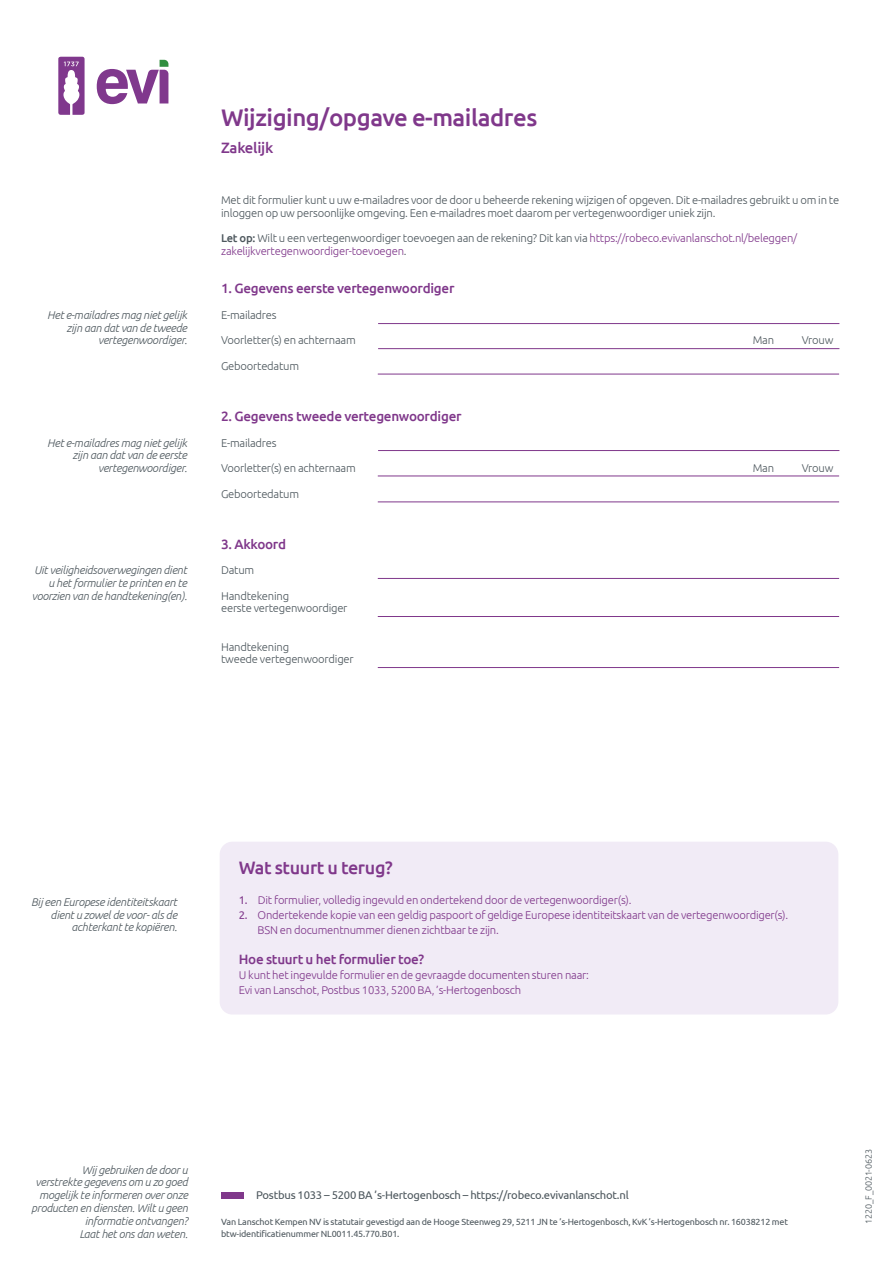
<style>
.page{position:relative;width:893px;height:1263px;background:#fff}
.page>*{position:absolute;margin:0;border:0;box-sizing:border-box;transform-origin:0 0}
.t1{font:500 24px "Ubuntu";letter-spacing:-.02em;color:#80388b}
.t2{font:500 18px "Ubuntu";letter-spacing:-.02em;color:#80388b}
.t3{font:500 15px "Ubuntu";letter-spacing:-.02em;color:#80388b}
.t4{font:500 13.5px "Ubuntu";letter-spacing:-.02em;color:#80388b}
.t5{font:300 11.25px/15px "Ubuntu";letter-spacing:-.02em;color:#80388b}
.t6{font:italic 300 11.25px/12.8px "Ubuntu";letter-spacing:-.02em;color:#4d575d;text-align:right}
.t7{font:300 11.25px/12.8px "Ubuntu";letter-spacing:-.02em;color:#4d575d}
.t8{font:11.25px "Ubuntu";letter-spacing:-.02em;color:#4d575d}
.t9{font:9px/12.8px "Ubuntu";letter-spacing:-.02em;color:#4d575d}
.t10{font:300 9px "Ubuntu";letter-spacing:-.02em;color:#4d575d}
.s1{font-weight:500;color:#4d575d}
.s2{color:#4d575d}
.s3{font-weight:400}
</style>
<div class="page">
<div style="left:220px;top:842px;width:618px;height:172px;background:#f1ebf6;border-radius:13px"></div>
<div style="left:221px;top:1192px;width:23px;height:6px;background:#80388b"></div>
<svg style="left:58px;top:57px;width:27px;height:58px"></svg>
<svg style="left:97px;top:60px;width:71px;height:44px"></svg>
<hr style="left:378px;top:323px;width:461px;height:1px;background:#80388b">
<hr style="left:378px;top:348px;width:461px;height:1px;background:#80388b">
<hr style="left:378px;top:450px;width:461px;height:1px;background:#80388b">
<hr style="left:378px;top:374px;width:461px;height:1px;background:#80388b">
<hr style="left:378px;top:476px;width:461px;height:1px;background:#80388b">
<hr style="left:378px;top:501px;width:461px;height:1px;background:#80388b">
<hr style="left:378px;top:578px;width:461px;height:1px;background:#80388b">
<hr style="left:378px;top:616px;width:461px;height:1px;background:#80388b">
<hr style="left:378px;top:667px;width:461px;height:1px;background:#80388b">
<p class="t6" style="left:47px;top:308px;width:141px">Het e-mailadres mag niet gelijk zijn aan dat van de tweede vertegenwoordiger.</p>
<p class="t6" style="left:47px;top:436px;width:141px">Het e-mailadres mag niet gelijk zijn aan dat van de eerste vertegenwoordiger.</p>
<p class="t6" style="left:32px;top:563px;width:157px">Uit veiligheidsoverwegingen dient u het formulier te printen en te voorzien van de handtekening(en).</p>
<h1 class="t1" style="left:221px;top:102px;width:318px">Wijziging/opgave e-mailadres</h1>
<h3 class="t3" style="left:221px;top:138px;width:54px">Zakelijk</h3>
<p class="t7" style="left:221px;top:193px;width:620px">Met dit formulier kunt u uw e-mailadres voor de door u beheerde rekening wijzigen of opgeven. Dit e-mailadres gebruikt u om in te inloggen op uw persoonlijke omgeving. Een e-mailadres moet daarom per vertegenwoordiger uniek zijn.</p>
<p class="t5" style="left:221px;top:232px;width:578px;line-height:12.8px"><span class="s1">Let op:</span> <span class="s2">Wilt u een vertegenwoordiger toevoegen aan de rekening? Dit kan via</span> https://robeco.evivanlanschot.nl/beleggen/ zakelijkvertegenwoordiger-toevoegen<span class="s2">.</span></p>
<p class="t4" style="left:221px;top:280px;width:235px">1. Gegevens eerste vertegenwoordiger</p>
<p class="t7" style="left:221px;top:308px;width:57px">E-mailadres</p>
<p class="t7" style="left:221px;top:334px;width:136px">Voorletter(s) en achternaam</p>
<p class="t7" style="left:753px;top:334px;width:23px">Man</p>
<p class="t7" style="left:802px;top:334px;width:33px">Vrouw</p>
<p class="t7" style="left:221px;top:359px;width:79px">Geboortedatum</p>
<p class="t4" style="left:221px;top:408px;width:242px">2. Gegevens tweede vertegenwoordiger</p>
<p class="t7" style="left:221px;top:436px;width:57px">E-mailadres</p>
<p class="t7" style="left:221px;top:461px;width:136px">Voorletter(s) en achternaam</p>
<p class="t7" style="left:753px;top:461px;width:23px">Man</p>
<p class="t7" style="left:802px;top:461px;width:33px">Vrouw</p>
<p class="t7" style="left:221px;top:487px;width:79px">Geboortedatum</p>
<p class="t4" style="left:221px;top:535px;width:67px">3. Akkoord</p>
<p class="t7" style="left:221px;top:563px;width:35px">Datum</p>
<p class="t7" style="left:221px;top:589px;width:128px">Handtekening<br>eerste vertegenwoordiger</p>
<p class="t7" style="left:221px;top:640px;width:134px">Handtekening<br>tweede vertegenwoordiger</p>
<p class="t6" style="left:31px;top:895px;width:148px">Bij een Europese identiteitskaart dient u zowel de voor- als de achterkant te kopiëren.</p>
<h2 class="t2" style="left:239px;top:856px;width:155px">Wat stuurt u terug?</h2>
<p class="t5" style="left:239px;top:892px;width:394px"><span class="s3">1.</span> Dit formulier, volledig ingevuld en ondertekend door de vertegenwoordiger(s).</p>
<p class="t5" style="left:258px;top:907px;width:532px;text-indent:-19px"><span class="s3">2.</span> Ondertekende kopie van een geldig paspoort of geldige Europese identiteitskaart van de vertegenwoordiger(s).<br>BSN en documentnummer dienen zichtbaar te zijn.</p>
<p class="t4" style="left:239px;top:950px;width:187px">Hoe stuurt u het formulier toe?</p>
<p class="t5" style="left:239px;top:967px;width:352px">U kunt het ingevulde formulier en de gevraagde documenten sturen naar:<br>Evi van Lanschot, Postbus 1033, 5200 BA, ’s-Hertogenbosch</p>
<p class="t6" style="left:31px;top:1163px;width:158px">Wij gebruiken de door u<br>verstrekte gegevens om u zo goed mogelijk te informeren over onze producten en diensten. Wilt u geen informatie ontvangen?<br>Laat het ons dan weten.</p>
<p class="t8" style="left:256px;top:1188px;width:374px">Postbus 1033 – 5200 BA ’s-Hertogenbosch – https://robeco.evivanlanschot.nl</p>
<p class="t9" style="left:221px;top:1215px;width:568px">Van Lanschot Kempen NV is statutair gevestigd aan de Hooge Steenweg 29, 5211 JN te ’s-Hertogenbosch, KvK ’s-Hertogenbosch nr. 16038212 met btw-identificatienummer NL0011.45.770.B01.</p>
<p class="t10" style="left:863px;top:1224px;width:76px;rotate:-90deg">1220_F_0021-0623</p>
</div>
